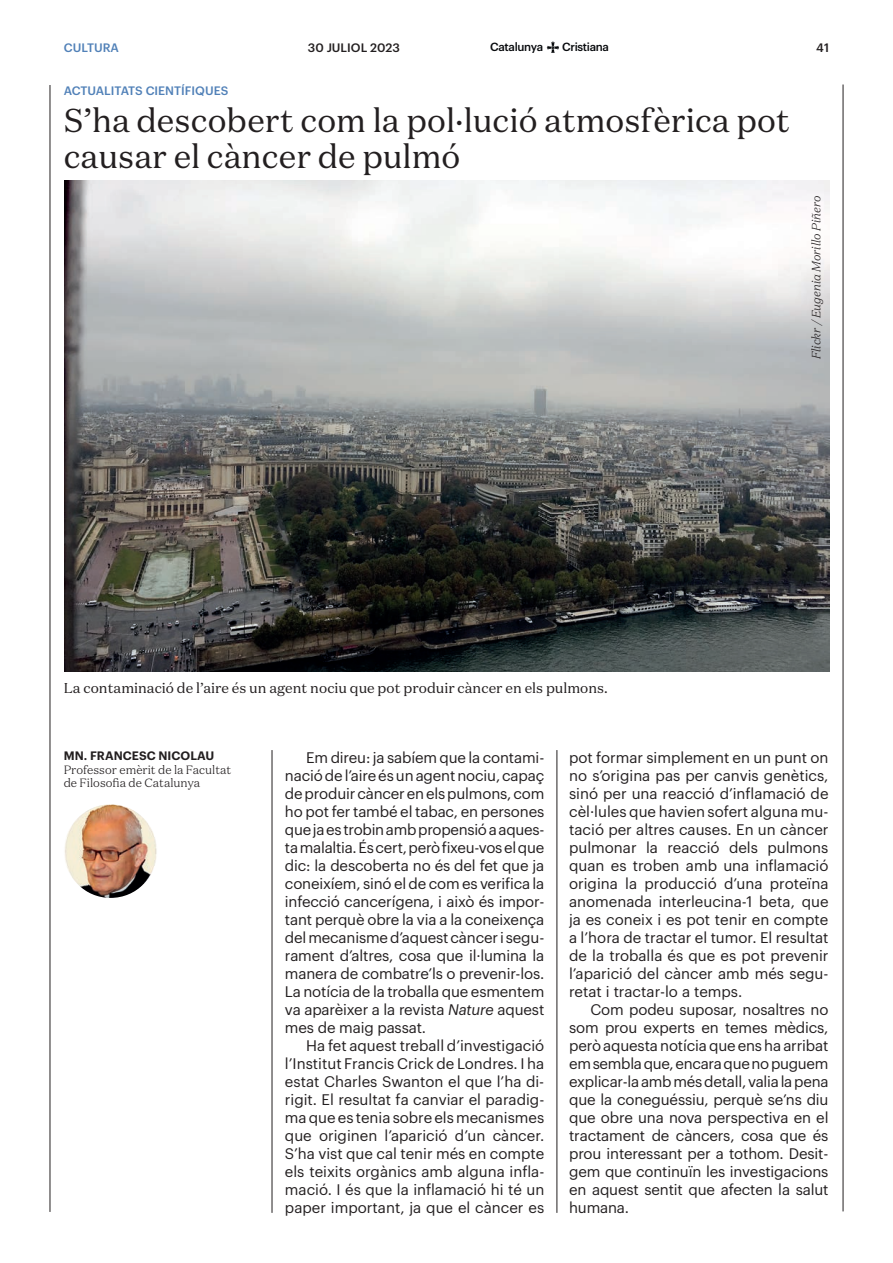
<style>
.page{position:relative;width:893px;height:1263px;background:#fff}
.page>*{position:absolute;margin:0;border:0;box-sizing:border-box;transform-origin:0 0}
.t1{font:33px/36px "Domaine Text";color:#231f20}
.t2{font:15px/18px "Graphik";letter-spacing:-.005em;color:#231f20;text-align:justify}
.t3{font:14.25px "Domaine Text";color:#231f20}
.t4{font:300 12px/13.5px "Domaine Text";color:#231f20}
.t5{font:500 12px "Graphik";color:#5181b8}
.t6{font:italic 300 12px "Domaine Text";color:#231f20}
.t7{font:600 12px "Graphik";letter-spacing:.005em;color:#231f20}
.t8{font:500 12px "Graphik";color:#231f20}
.t9{font:500 11.55px "Graphik";letter-spacing:-.03em;color:#07090c}
.s1{font-style:italic}
</style>
<div class="page">
<hr style="left:843px;top:85px;width:1px;height:1126px;background:#231f20">
<hr style="left:50px;top:85px;width:1px;height:1127px;background:#231f20">
<svg style="left:547px;top:42px;width:12px;height:11px"></svg>
<img style="left:64px;top:180px;width:765px;height:492px">
<hr style="left:557px;top:750px;width:1px;height:463px;background:#231f20">
<hr style="left:272px;top:750px;width:1px;height:463px;background:#231f20">
<img style="left:64px;top:804px;width:93px;height:94px;border-radius:47px">
<p class="t5" style="left:64px;top:39px;width:57px">CULTURA</p>
<p class="t8" style="left:308px;top:38px;width:93px">30 JULIOL 2023</p>
<p class="t9" style="left:490px;top:38px;width:54px">Catalunya</p>
<p class="t9" style="left:562px;top:38px;width:48px">Cristiana</p>
<p class="t8" style="left:816px;top:38px;width:14px">41</p>
<p class="t5" style="left:64px;top:82px;width:166px">ACTUALITATS CIENTÍFIQUES</p>
<h1 class="t1" style="left:64px;top:102px;width:727px">S’ha descobert com la pol·lució atmosfèrica pot causar el càncer de pulmó</h1>
<p class="t3" style="left:64px;top:679px;width:545px">La contaminació de l’aire és un agent nociu que pot produir càncer en els pulmons.</p>
<p class="t6" style="left:809px;top:359px;width:165px;rotate:-90deg">Flickr / Eugenia Morillo Piñero</p>
<p class="t7" style="left:64px;top:747px;width:152px">MN. FRANCESC NICOLAU</p>
<p class="t4" style="left:64px;top:763px;width:169px">Professor emèrit de la Facultat de Filosofia de Catalunya</p>
<p class="t2" style="left:285px;top:747px;width:261px;text-indent:21px">Em direu: ja sabíem que la contami&shy;nació de l’aire és un agent nociu, capaç de produir càncer en els pulmons, com ho pot fer també el tabac, en persones que ja es trobin amb propensió a aques&shy;ta malaltia. És cert, però fixeu-vos el que dic: la descoberta no és del fet que ja coneixíem, sinó el de com es verifica la infecció cancerígena, i això és impor&shy;tant perquè obre la via a la coneixença del mecanisme d’aquest càncer i segu&shy;rament d’altres, cosa que il·lumina la manera de combatre’ls o prevenir-los.<br>La notícia de la troballa que esmentem va aparèixer a la revista <span class="s1">Nature</span> aquest mes de maig passat.</p>
<p class="t2" style="left:285px;top:1035px;width:261px;text-indent:21px">Ha fet aquest treball d’investigació l’Institut Francis Crick de Londres. I ha estat Charles Swanton el que l’ha di&shy;rigit. El resultat fa canviar el paradig&shy;ma que es tenia sobre els mecanismes que originen l’aparició d’un càncer.<br>S’ha vist que cal tenir més en compte els teixits orgànics amb alguna infla&shy;mació. I és que la inflamació hi té un paper important, ja que el càncer es</p>
<p class="t2" style="left:569px;top:747px;width:261px">pot formar simplement en un punt on no s’origina pas per canvis genètics, sinó per una reacció d’inflamació de cèl·lules que havien sofert alguna mu&shy;tació per altres causes. En un càncer pulmonar la reacció dels pulmons quan es troben amb una inflamació origina la producció d’una proteïna anomenada interleucina-1 beta, que ja es coneix i es pot tenir en compte a l’hora de tractar el tumor. El resultat de la troballa és que es pot prevenir l’aparició del càncer amb més segu&shy;retat i tractar-lo a temps.</p>
<p class="t2" style="left:569px;top:999px;width:261px;text-indent:21px">Com podeu suposar, nosaltres no som prou experts en temes mèdics, però aquesta notícia que ens ha arribat em sembla que, encara que no puguem explicar-la amb més detall, valia la pena que la coneguéssiu, perquè se’ns diu que obre una nova perspectiva en el tractament de càncers, cosa que és prou interessant per a tothom. Desit&shy;gem que continuïn les investigacions en aquest sentit que afecten la salut humana.</p>
</div>
